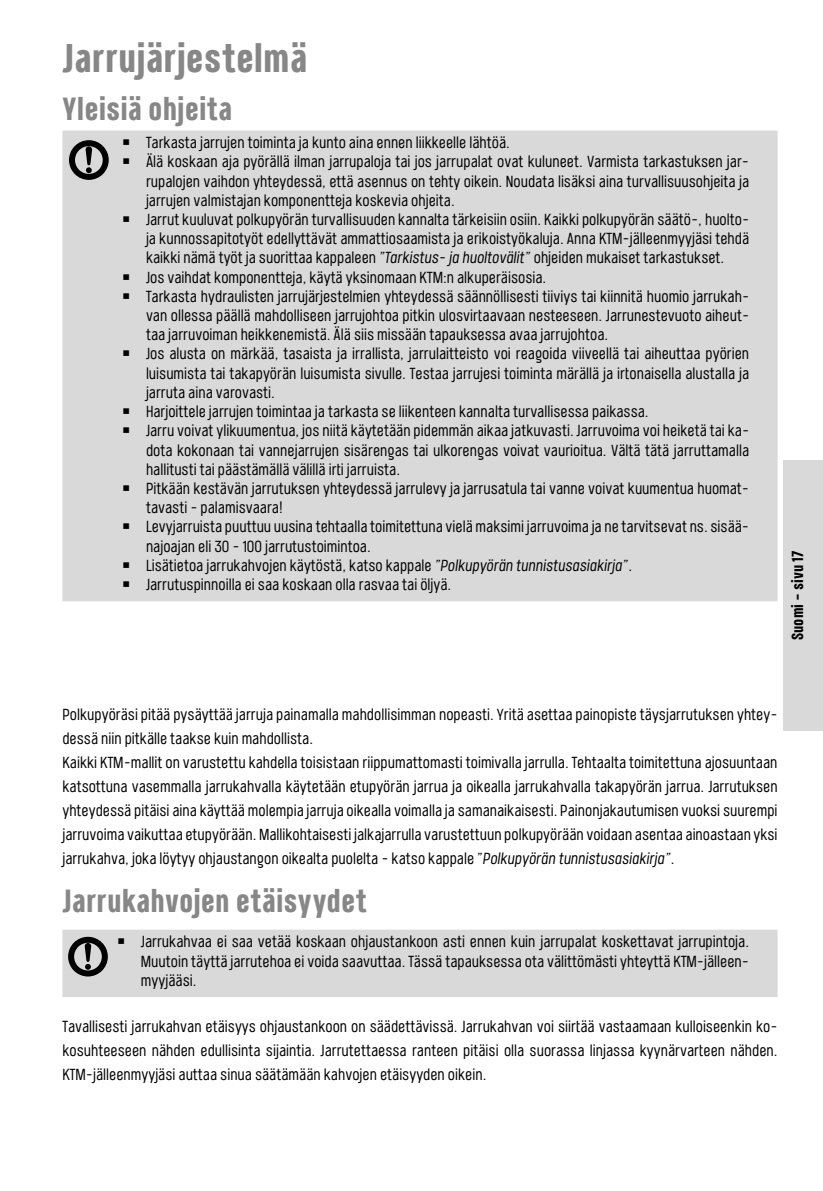
<style>
.page{position:relative;width:823px;height:1191px;background:#fff}
.page>*{position:absolute;margin:0;border:0;box-sizing:border-box;transform-origin:0 0}
.t1{font:700 40px "Port Condensed";color:#878787}
.t2{font:700 32px "Port Condensed";color:#878787}
.t3{font:16px/24px "Port Condensed";color:#000;text-align:justify}
.t4{font:700 16px "Port Condensed";color:#000}
.s1{font-style:italic}
</style>
<div class="page">
<div style="left:782px;top:460px;width:40px;height:271px;background:#d9d9d9"></div>
<div style="left:62px;top:130px;width:715px;height:471px;background:#d9d9d9"></div>
<svg style="left:65px;top:137px;width:47px;height:47px;background:#8f8f8f"></svg>
<div style="left:62px;top:929px;width:715px;height:68px;background:#d9d9d9"></div>
<svg style="left:64px;top:933px;width:47px;height:47px;background:#8f8f8f"></svg>
<h1 class="t1" style="left:62px;top:32px;width:247px">Jarrujärjestelmä</h1>
<h2 class="t2" style="left:62px;top:88px;width:171px">Yleisiä ohjeita</h2>
<p class="t3" style="left:123px;top:130px;width:388px">￭ Tarkasta jarrujen toiminta ja kunto aina ennen liikkeelle lähtöä.</p>
<p class="t3" style="left:123px;top:150px;width:627px">￭ Älä koskaan aja pyörällä ilman jarrupaloja tai jos jarrupalat ovat kuluneet. Varmista tarkastuksen jar-</p>
<p class="t3" style="left:146px;top:169px;width:604px">rupalojen vaihdon yhteydessä, että asennus on tehty oikein. Noudata lisäksi aina turvallisuusohjeita ja</p>
<p class="t3" style="left:146px;top:188px;width:310px">jarrujen valmistajan komponentteja koskevia ohjeita.</p>
<p class="t3" style="left:123px;top:207px;width:627px">￭ Jarrut kuuluvat polkupyörän turvallisuuden kannalta tärkeisiin osiin. Kaikki polkupyörän säätö-, huolto-</p>
<p class="t3" style="left:146px;top:226px;width:604px">ja kunnossapitotyöt edellyttävät ammattiosaamista ja erikoistyökaluja. Anna KTM-jälleenmyyjäsi tehdä</p>
<p class="t3" style="left:146px;top:246px;width:579px">kaikki nämä työt ja suorittaa kappaleen <span class="s1">”Tarkistus- ja huoltovälit”</span> ohjeiden mukaiset tarkastukset.</p>
<p class="t3" style="left:123px;top:265px;width:424px">￭ Jos vaihdat komponentteja, käytä yksinomaan KTM:n alkuperäisosia.</p>
<p class="t3" style="left:123px;top:284px;width:627px">￭ Tarkasta hydraulisten jarrujärjestelmien yhteydessä säännöllisesti tiiviys tai kiinnitä huomio jarrukah-</p>
<p class="t3" style="left:146px;top:303px;width:604px">van ollessa päällä mahdolliseen jarrujohtoa pitkin ulosvirtaavaan nesteeseen. Jarrunestevuoto aiheut-</p>
<p class="t3" style="left:146px;top:322px;width:463px">taa jarruvoiman heikkenemistä. Älä siis missään tapauksessa avaa jarrujohtoa.</p>
<p class="t3" style="left:123px;top:342px;width:627px">￭ Jos alusta on märkää, tasaista ja irrallista, jarrulaitteisto voi reagoida viiveellä tai aiheuttaa pyörien</p>
<p class="t3" style="left:146px;top:361px;width:604px">luisumista tai takapyörän luisumista sivulle. Testaa jarrujesi toiminta märällä ja irtonaisella alustalla ja</p>
<p class="t3" style="left:146px;top:380px;width:130px">jarruta aina varovasti.</p>
<p class="t3" style="left:123px;top:399px;width:526px">￭ Harjoittele jarrujen toimintaa ja tarkasta se liikenteen kannalta turvallisessa paikassa.</p>
<p class="t3" style="left:123px;top:418px;width:627px">￭ Jarru voivat ylikuumentua, jos niitä käytetään pidemmän aikaa jatkuvasti. Jarruvoima voi heiketä tai ka-</p>
<p class="t3" style="left:146px;top:438px;width:604px">dota kokonaan tai vannejarrujen sisärengas tai ulkorengas voivat vaurioitua. Vältä tätä jarruttamalla</p>
<p class="t3" style="left:146px;top:457px;width:255px">hallitusti tai päästämällä välillä irti jarruista.</p>
<p class="t3" style="left:123px;top:476px;width:627px">￭ Pitkään kestävän jarrutuksen yhteydessä jarrulevy ja jarrusatula tai vanne voivat kuumentua huomat-</p>
<p class="t3" style="left:146px;top:495px;width:138px">tavasti - palamisvaara!</p>
<p class="t3" style="left:123px;top:514px;width:627px">￭ Levyjarruista puuttuu uusina tehtaalla toimitettuna vielä maksimi jarruvoima ja ne tarvitsevat ns. sisää-</p>
<p class="t3" style="left:146px;top:534px;width:226px">najoajan eli 30 - 100 jarrutustoimintoa.</p>
<p class="t3" style="left:123px;top:553px;width:510px">￭ Lisätietoa jarrukahvojen käytöstä, katso kappale <span class="s1">”Polkupyörän tunnistusasiakirja”</span>.</p>
<p class="t3" style="left:123px;top:572px;width:329px">￭ Jarrutuspinnoilla ei saa koskaan olla rasvaa tai öljyä.</p>
<p class="t4" style="left:786px;top:640px;width:90px;rotate:-90deg">Suomi – sivu 17</p>
<p class="t3" style="left:62px;top:702px;width:716px;text-align:left">Polkupyöräsi pitää pysäyttää jarruja painamalla mahdollisimman nopeasti. Yritä asettaa painopiste täysjarrutuksen yhtey&shy;dessä niin pitkälle taakse kuin mahdollista.<br>Kaikki KTM-mallit on varustettu kahdella toisistaan riippumattomasti toimivalla jarrulla. Tehtaalta toimitettuna ajosuuntaan katsottuna vasemmalla jarrukahvalla käytetään etupyörän jarrua ja oikealla jarrukahvalla takapyörän jarrua. Jarrutuksen yhteydessä pitäisi aina käyttää molempia jarruja oikealla voimalla ja samanaikaisesti. Painonjakautumisen vuoksi suurempi jarruvoima vaikuttaa etupyörään. Mallikohtaisesti jalkajarrulla varustettuun polkupyörään voidaan asentaa ainoastaan yksi jarrukahva, joka löytyy ohjaustangon oikealta puolelta - katso kappale ”<span class="s1">Polkupyörän tunnistusasiakirja”</span>.</p>
<h2 class="t2" style="left:62px;top:880px;width:306px">Jarrukahvojen etäisyydet</h2>
<p class="t3" style="left:141px;top:932px;width:609px;line-height:19.2px;text-indent:-23px">￭ Jarrukahvaa ei saa vetää koskaan ohjaustankoon asti ennen kuin jarrupalat koskettavat jarrupintoja.<br>Muutoin täyttä jarrutehoa ei voida saavuttaa. Tässä tapauksessa ota välittömästi yhteyttä KTM-jälleen&shy;myyjääsi.</p>
<p class="t3" style="left:62px;top:1014px;width:716px">Tavallisesti jarrukahvan etäisyys ohjaustankoon on säädettävissä. Jarrukahvan voi siirtää vastaamaan kulloiseenkin ko&shy;kosuhteeseen nähden edullisinta sijaintia. Jarrutettaessa ranteen pitäisi olla suorassa linjassa kyynärvarteen nähden.<br>KTM-jälleenmyyjäsi auttaa sinua säätämään kahvojen etäisyyden oikein.</p>
</div>
